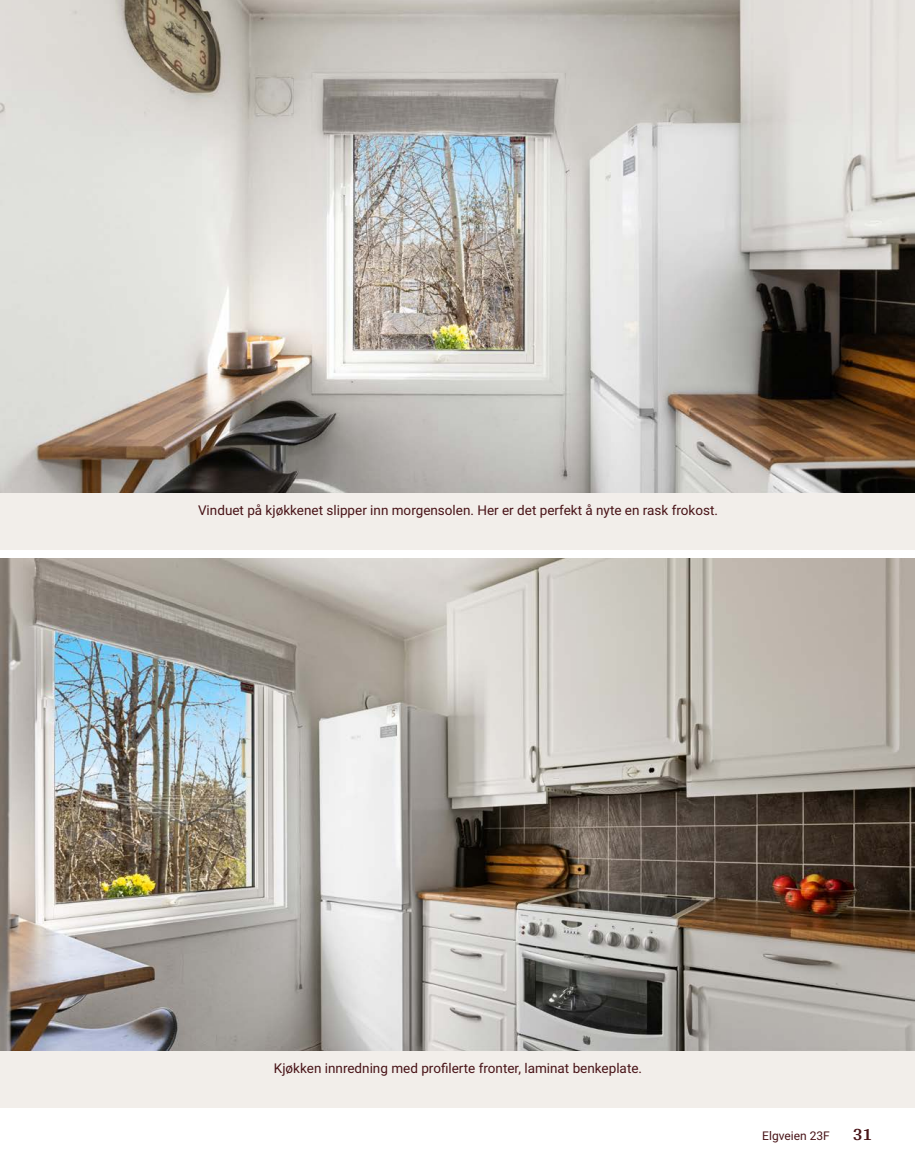
<style>
.page{position:relative;width:915px;height:1172px;background:#fff}
.page>*{position:absolute;margin:0;border:0;box-sizing:border-box;transform-origin:0 0}
.t1{font:700 18px "Arya";color:#481317}
.t2{font:13.5px "Roboto Vitec";color:#481317}
.t3{font:12px "Roboto Vitec";color:#481317}
</style>
<div class="page">
<div style="left:0;top:492px;width:914px;height:58px;background:#f2eeea"></div>
<div style="left:0;top:1050px;width:914px;height:58px;background:#f2eeea"></div>
<img style="left:0;top:0;width:914px;height:492px">
<img style="left:0;top:558px;width:914px;height:492px">
<p class="t2" style="left:198px;top:501px;width:521px">Vinduet på kjøkkenet slipper inn morgensolen. Her er det perfekt å nyte en rask frokost.</p>
<p class="t2" style="left:274px;top:1059px;width:369px">Kjøkken innredning med profilerte fronter, laminat benkeplate.</p>
<p class="t3" style="left:762px;top:1127px;width:69px">Elgveien 23F</p>
<h1 class="t1" style="left:852px;top:1123px;width:21px">31</h1>
</div>
